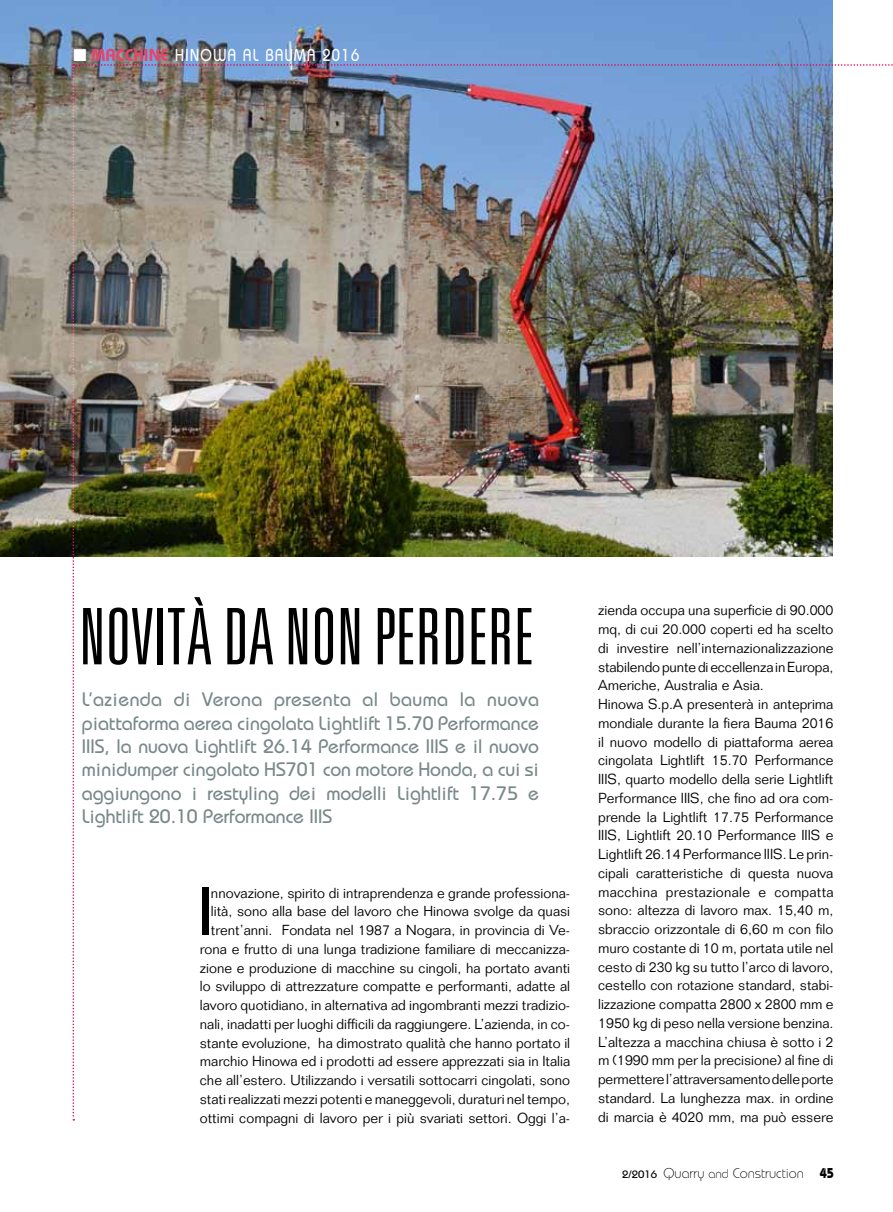
<style>
.page{position:relative;width:893px;height:1212px;background:#fff}
.page>*{position:absolute;margin:0;border:0;box-sizing:border-box;transform-origin:0 0}
.t1{font:300 ultra-condensed 78px "Univers";color:#000}
.t2{font:ultra-condensed 66.15px "Univers";color:#000}
.t3{font:500 19.5px/23.4px "Bauhaus";color:#7a8888;text-align:justify}
.t4{font:500 17.25px "Bauhaus";letter-spacing:.1em;color:#fff;scale:.85 1}
.t5{font:300 14.25px/18.8px "Folio";color:#000;text-align:right}
.t6{font:300 14.25px "Bauhaus";color:#000}
.s1{font-weight:600;color:#e7446c}
.s2{font-weight:500;font-size:10.65px}
.s3{font-size:12.75px}
.s4{font-weight:700}
</style>
<div class="page">
<img style="left:0;top:0;width:832px;height:557px">
<img style="left:73px;top:64px;width:820px;height:1056px">
<p class="t4" style="left:73px;top:45px;width:338px">■ <span class="s1">MACCHINE</span> hi nowa al Bauma 2016</p>
<h1 class="t1" style="left:79px;top:596px;width:456px">NOVITÀ DA NON PERDERE</h1>
<p class="t3" style="left:82px;top:687px;width:459px">L’azienda di Verona presenta al bauma la nuova piattaforma aerea cingolata Lightlift 15.70 Performance IIIS, la nuova Lightlift 26.14 Performance IIIS e il nuovo minidumper cingolato HS701 con motore Honda, a cui si aggiungono i restyling dei modelli Lightlift 17.75 e Lightlift 20.10 Performance IIIS</p>
<p class="t5" style="left:200px;top:883px;width:372px">nnovazione, spirito di intraprendenza e grande professiona&shy;lità, sono alla base del lavoro che Hinowa svolge da quasi trent’anni. Fondata nel 1987 a Nogara, in provincia di Ve&shy;rona e frutto di una lunga tradizione familiare di meccanizza&shy;zione e produzione di macchine su cingoli, ha portato avanti lo sviluppo di attrezzature compatte e performanti, adatte al lavoro quotidiano, in alternativa ad ingombranti mezzi tradizio&shy;nali, inadatti per luoghi difficili da raggiungere. L’azienda, in co&shy;stante evoluzione, ha dimostrato qualità che hanno portato il marchio Hinowa ed i prodotti ad essere apprezzati sia in Italia che all’estero. Utilizzando i versatili sottocarri cingolati, sono stati realizzati mezzi potenti e maneggevoli, duraturi nel tempo, ottimi compagni di lavoro per i più svariati settori. Oggi l’a-</p>
<h2 class="t2" style="left:200px;top:874px;width:13px">I</h2>
<p class="t5" style="left:598px;top:601px;width:237px;text-align:left">zienda occupa una superficie di 90.000 mq, di cui 20.000 coperti ed ha scelto di investire nell’internazionalizzazione stabilendo punte di eccellenza in Europa, Americhe, Australia e Asia.<br>Hinowa S.p.A presenterà in anteprima mondiale durante la fiera Bauma 2016 il nuovo modello di piattaforma aerea cingolata Lightlift 15.70 Performance IIIS, quarto modello della serie Lightlift Performance IIIS, che fino ad ora com&shy;prende la Lightlift 17.75 Performance IIIS, Lightlift 20.10 Performance IIIS e Lightlift 26.14 Performance IIIS. Le prin&shy;cipali caratteristiche di questa nuova macchina prestazionale e compatta sono: altezza di lavoro max. 15,40 m, sbraccio orizzontale di 6,60 m con filo muro costante di 10 m, portata utile nel cesto di 230 kg su tutto l’arco di lavoro, cestello con rotazione standard, stabi&shy;lizzazione compatta 2800 x 2800 mm e 1950 kg di peso nella versione benzina.<br>L’altezza a macchina chiusa è sotto i 2 m (1990 mm per la precisione) al fine di permettere l’attraversamento delle porte standard. La lunghezza max. in ordine di marcia è 4020 mm, ma può essere</p>
<p class="t6" style="left:622px;top:1164px;width:213px"><span class="s2">2/2016</span> Quarry <span class="s3">and</span> Construction <span class="s4">45</span></p>
</div>
